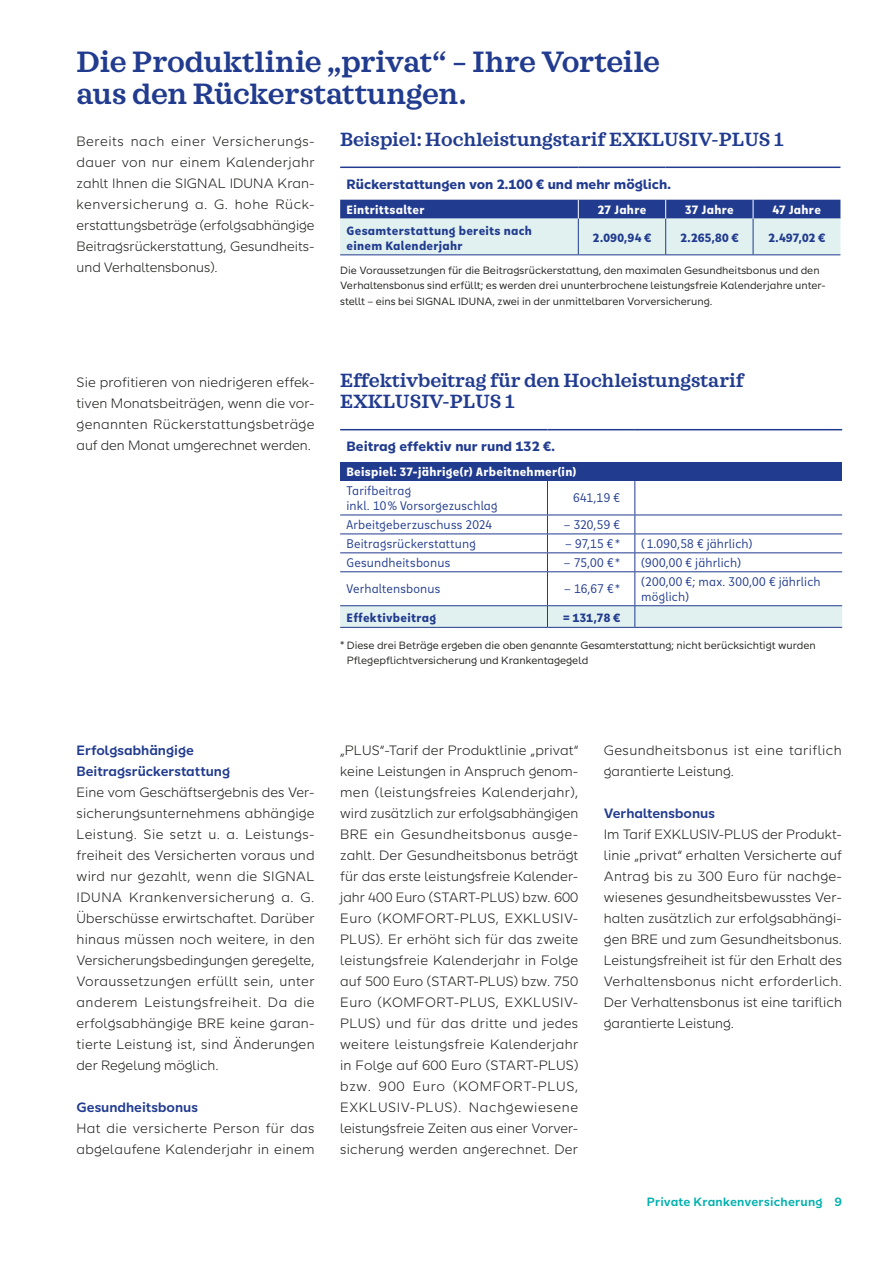
<style>
.page{position:relative;width:893px;height:1263px;background:#fff}
.page>*{position:absolute;margin:0;border:0;box-sizing:border-box;transform-origin:0 0}
.t1{font:600 30px/31.5px "SI Serif";letter-spacing:-.005em;color:#213b8f}
.t2{font:600 19.5px/21px "SI Serif";color:#213b8f}
.t3{font:300 13.5px/21px "SI Sans";letter-spacing:.005em;color:#1d1d1b;text-align:justify}
.t4{font:600 13.5px/21px "SI Sans";color:#213b8f}
.t5{font:700 13.5px "SI Sans";color:#213b8f}
.t6{font:300 13.5px/21px "SI Sans";letter-spacing:.03em;color:#1d1d1b}
.t7{font:12px/15px "SI Sans Cn";letter-spacing:.015em;color:#213b8f}
.t8{font:700 12px/15px "SI Sans Cn";letter-spacing:.02em;color:#213b8f}
.t9{font:700 12px "SI Sans Cn";letter-spacing:.02em;color:#fff}
.t10{font:600 12px "SI Sans";letter-spacing:.015em;color:#00b0ae}
.t11{font:10.5px/15.8px "SI Sans";color:#1d1d1b}
</style>
<div class="page">
<svg style="left:340px;top:200px;width:500px;height:54px;background:#9fb3cf"></svg>
<hr style="left:340px;top:167px;width:238px;height:1px;background:#213b8f">
<hr style="left:578px;top:167px;width:88px;height:1px;background:#213b8f">
<hr style="left:666px;top:167px;width:87px;height:1px;background:#213b8f">
<hr style="left:753px;top:167px;width:87px;height:1px;background:#213b8f">
<hr style="left:340px;top:254px;width:238px;height:1px;background:#213b8f">
<hr style="left:578px;top:219px;width:1px;height:35px;background:#213b8f">
<hr style="left:665px;top:219px;width:1px;height:35px;background:#213b8f">
<hr style="left:578px;top:254px;width:88px;height:1px;background:#213b8f">
<hr style="left:666px;top:254px;width:87px;height:1px;background:#213b8f">
<hr style="left:753px;top:219px;width:1px;height:35px;background:#213b8f">
<hr style="left:753px;top:254px;width:87px;height:1px;background:#213b8f">
<div style="left:340px;top:462px;width:502px;height:19px;background:#213b8f"></div>
<hr style="left:340px;top:429px;width:207px;height:1px;background:#213b8f">
<hr style="left:547px;top:429px;width:88px;height:1px;background:#213b8f">
<hr style="left:635px;top:429px;width:207px;height:1px;background:#213b8f">
<hr style="left:547px;top:481px;width:1px;height:34px;background:#213b8f">
<hr style="left:634px;top:481px;width:1px;height:34px;background:#213b8f">
<hr style="left:340px;top:515px;width:207px;height:1px;background:#213b8f">
<hr style="left:340px;top:533px;width:207px;height:1px;background:#213b8f">
<hr style="left:340px;top:552px;width:207px;height:1px;background:#213b8f">
<hr style="left:340px;top:571px;width:207px;height:1px;background:#213b8f">
<svg style="left:547px;top:516px;width:1px;height:55px"></svg>
<hr style="left:547px;top:572px;width:1px;height:33px;background:#213b8f">
<hr style="left:547px;top:515px;width:88px;height:1px;background:#213b8f">
<hr style="left:547px;top:533px;width:88px;height:1px;background:#213b8f">
<hr style="left:547px;top:552px;width:88px;height:1px;background:#213b8f">
<hr style="left:547px;top:571px;width:88px;height:1px;background:#213b8f">
<svg style="left:634px;top:515px;width:1px;height:56px"></svg>
<hr style="left:634px;top:572px;width:1px;height:33px;background:#213b8f">
<hr style="left:635px;top:515px;width:207px;height:1px;background:#213b8f">
<hr style="left:635px;top:533px;width:207px;height:1px;background:#213b8f">
<hr style="left:635px;top:552px;width:207px;height:1px;background:#213b8f">
<hr style="left:635px;top:571px;width:207px;height:1px;background:#213b8f">
<hr style="left:340px;top:605px;width:207px;height:1px;background:#213b8f">
<hr style="left:340px;top:627px;width:207px;height:1px;background:#213b8f">
<hr style="left:547px;top:605px;width:88px;height:1px;background:#213b8f">
<hr style="left:547px;top:627px;width:88px;height:1px;background:#213b8f">
<svg style="left:340px;top:606px;width:502px;height:21px;background:#dceded"></svg>
<hr style="left:635px;top:605px;width:207px;height:1px;background:#213b8f">
<hr style="left:635px;top:627px;width:207px;height:1px;background:#213b8f">
<h1 class="t1" style="left:77px;top:46px;width:585px">Die Produktlinie „privat“ – Ihre Vorteile aus den Rückerstattungen.</h1>
<p class="t3" style="left:77px;top:129px;width:240px">Bereits nach einer Versicherungs&shy;dauer von nur einem Kalenderjahr zahlt Ihnen die SIGNAL IDUNA Kran&shy;kenversicherung a. G. hohe Rück&shy;erstattungsbeträge (erfolgsabhängige Beitragsrückerstattung, Gesundheits&shy;und Verhaltensbonus).</p>
<h2 class="t2" style="left:340px;top:129px;width:445px">Beispiel: Hochleistungstarif EXKLUSIV-PLUS 1</h2>
<p class="t5" style="left:347px;top:174px;width:326px">Rückerstattungen von 2.100 € und mehr möglich.</p>
<p class="t9" style="left:347px;top:200px;width:80px">Eintrittsalter</p>
<p class="t9" style="left:598px;top:200px;width:50px">27 Jahre</p>
<p class="t9" style="left:685px;top:200px;width:50px">37 Jahre</p>
<p class="t9" style="left:772px;top:200px;width:50px">47 Jahre</p>
<p class="t8" style="left:347px;top:222px;width:187px">Gesamterstattung bereits nach einem Kalenderjahr</p>
<p class="t8" style="left:593px;top:230px;width:60px">2.090,94 €</p>
<p class="t8" style="left:680px;top:230px;width:60px">2.265,80 €</p>
<p class="t8" style="left:768px;top:230px;width:58px">2.497,02 €</p>
<p class="t11" style="left:340px;top:261px;width:487px">Die Voraussetzungen für die Beitragsrückerstattung, den maximalen Gesundheitsbonus und den<br>Verhaltensbonus sind erfüllt; es werden drei ununterbrochene leistungsfreie Kalenderjahre unter&shy;stellt – eins bei SIGNAL IDUNA, zwei in der unmittelbaren Vorversicherung.</p>
<p class="t3" style="left:77px;top:371px;width:240px">Sie profitieren von niedrigeren effek&shy;tiven Monatsbeiträgen, wenn die vor&shy;genannten Rückerstattungsbeträge auf den Monat umgerechnet werden.</p>
<h2 class="t2" style="left:340px;top:370px;width:405px">Effektivbeitrag für den Hochleistungstarif<br>EXKLUSIV-PLUS 1</h2>
<p class="t5" style="left:347px;top:436px;width:210px">Beitrag effektiv nur rund 132 €.</p>
<p class="t9" style="left:347px;top:463px;width:232px">Beispiel: 37-jährige(r) Arbeitnehmer(in)</p>
<p class="t7" style="left:347px;top:483px;width:153px">Tarifbeitrag<br>inkl. 10% Vorsorgezuschlag</p>
<p class="t7" style="left:573px;top:491px;width:48px">641,19 €</p>
<p class="t7" style="left:347px;top:517px;width:147px">Arbeitgeberzuschuss 2024</p>
<p class="t7" style="left:564px;top:517px;width:58px">– 320,59 €</p>
<p class="t7" style="left:347px;top:536px;width:131px">Beitragsrückerstattung</p>
<p class="t7" style="left:565px;top:536px;width:56px">– 97,15 €*</p>
<p class="t7" style="left:641px;top:536px;width:113px">(1.090,58 € jährlich)</p>
<p class="t7" style="left:347px;top:555px;width:105px">Gesundheitsbonus</p>
<p class="t7" style="left:564px;top:555px;width:58px">– 75,00 €*</p>
<p class="t7" style="left:641px;top:555px;width:101px">(900,00 € jährlich)</p>
<p class="t7" style="left:347px;top:581px;width:95px">Verhaltensbonus</p>
<p class="t7" style="left:564px;top:581px;width:57px">– 16,67 €*</p>
<p class="t7" style="left:641px;top:574px;width:181px">(200,00 €; max. 300,00 € jährlich möglich)</p>
<p class="t8" style="left:347px;top:609px;width:91px">Effektivbeitrag</p>
<p class="t8" style="left:563px;top:609px;width:58px">= 131,78 €</p>
<p class="t11" style="left:347px;top:636px;width:470px;text-indent:-7px">* Diese drei Beträge ergeben die oben genannte Gesamterstattung; nicht berücksichtigt wurden<br>Pflegepflichtversicherung und Krankentagegeld</p>
<p class="t4" style="left:77px;top:738px;width:155px">Erfolgsabhängige<br>Beitragsrückerstattung</p>
<p class="t3" style="left:77px;top:780px;width:240px;text-align:left">Eine vom Geschäftsergebnis des Ver&shy;sicherungsunternehmens abhängige Leistung. Sie setzt u. a. Leistungs&shy;freiheit des Versicherten voraus und wird nur gezahlt, wenn die SIGNAL IDUNA Krankenversicherung a. G.<br>Überschüsse erwirtschaftet. Darüber hinaus müssen noch weitere, in den Versicherungsbedingungen geregelte, Voraussetzungen erfüllt sein, unter anderem Leistungsfreiheit. Da die erfolgsabhängige BRE keine garan&shy;tierte Leistung ist, sind Änderungen der Regelung möglich.</p>
<p class="t4" style="left:77px;top:1095px;width:123px">Gesundheitsbonus</p>
<p class="t3" style="left:77px;top:1116px;width:240px">Hat die versicherte Person für das abgelaufene Kalenderjahr in einem</p>
<p class="t3" style="left:340px;top:738px;width:240px">„PLUS“-Tarif der Produktlinie „privat“ keine Leistungen in Anspruch genom&shy;men (leistungsfreies Kalenderjahr), wird zusätzlich zur erfolgsabhängigen BRE ein Gesundheitsbonus ausge&shy;zahlt. Der Gesundheitsbonus beträgt für das erste leistungsfreie Kalender&shy;jahr 400 Euro (START-PLUS) bzw. 600<br>Euro (KOMFORT-PLUS, EXKLUSIV-PLUS). Er erhöht sich für das zweite leistungsfreie Kalenderjahr in Folge auf 500 Euro (START-PLUS) bzw. 750<br>Euro (KOMFORT-PLUS, EXKLUSIV-PLUS) und für das dritte und jedes weitere leistungsfreie Kalenderjahr in Folge auf 600 Euro (START-PLUS) bzw. 900 Euro (KOMFORT-PLUS, EXKLUSIV-PLUS). Nachgewiesene leistungsfreie Zeiten aus einer Vorver&shy;sicherung werden angerechnet. Der</p>
<p class="t6" style="left:604px;top:738px;width:240px">Gesundheitsbonus ist eine tariflich garantierte Leistung.</p>
<p class="t4" style="left:604px;top:801px;width:113px">Verhaltensbonus</p>
<p class="t3" style="left:604px;top:822px;width:240px;text-align:left">Im Tarif EXKLUSIV-PLUS der Produkt&shy;linie „privat“ erhalten Versicherte auf Antrag bis zu 300 Euro für nachge&shy;wiesenes gesundheitsbewusstes Ver&shy;halten zusätzlich zur erfolgsabhängi&shy;gen BRE und zum Gesundheitsbonus.<br>Leistungsfreiheit ist für den Erhalt des Verhaltensbonus nicht erforderlich.<br>Der Verhaltensbonus ist eine tariflich garantierte Leistung.</p>
<p class="t10" style="left:647px;top:1193px;width:197px">Private Krankenversicherung 9</p>
</div>
